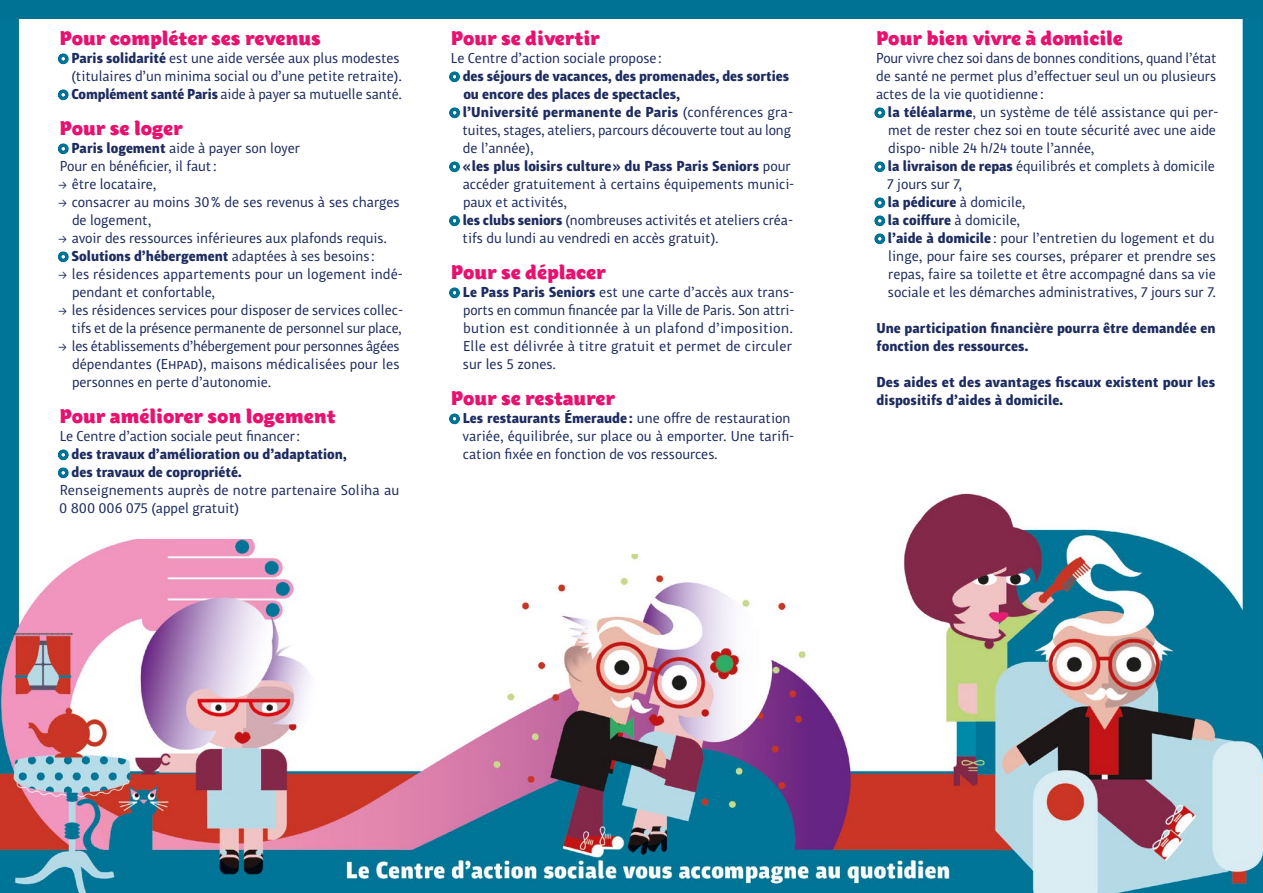
<style>
.page{position:relative;width:1263px;height:893px;background:#fff}
.page>*{position:absolute;margin:0;border:0;box-sizing:border-box;transform-origin:0 0}
.t1{font:900 19.5px "Chino Display ITC Pro";letter-spacing:-.01em;color:#e7116f}
.t2{font:14.25px/18px "Chino ITC Pro";letter-spacing:-.005em;color:#1d2b5f}
.t3{font:700 14.25px/18px "Chino ITC Pro";letter-spacing:-.005em;color:#1d2b5f}
.s1{font-size:12px;color:#007394}
.s2{font-weight:700}
.s3{font-weight:400;font-size:12px;color:#007394}
.s4{font-weight:400}
</style>
<div class="page">
<img style="left:0;top:18px;width:1263px;height:875px">
<div style="left:0;top:0;width:1263px;height:18px;background:#007394"></div>
<div style="left:60px;top:26px;width:340px;height:513px;background:#fff"></div>
<div style="left:876px;top:26px;width:340px;height:417px;background:#fff"></div>
<div style="left:451px;top:26px;width:340px;height:528px;background:#fff"></div>
<h1 class="t1" style="left:60px;top:26px;width:263px">Pour compléter ses revenus</h1>
<p class="t2" style="left:58px;top:49px;width:345px;text-align:right"><span class="s1">○</span> <span class="s2">Paris solidarité</span> est une aide versée aux plus modestes (titulaires d’un minima social ou d’une petite retraite).</p>
<p class="t2" style="left:58px;top:85px;width:345px"><span class="s1">○</span> <span class="s2">Complément santé Paris</span> aide à payer sa mutuelle santé.</p>
<h1 class="t1" style="left:60px;top:116px;width:125px">Pour se loger</h1>
<p class="t2" style="left:58px;top:139px;width:243px"><span class="s1">○</span> <span class="s2">Paris logement</span> aide à payer son loyer</p>
<p class="t2" style="left:60px;top:157px;width:159px">Pour en bénéficier, il faut:</p>
<p class="t2" style="left:72px;top:175px;width:86px">être locataire,</p>
<p class="t2" style="left:72px;top:193px;width:329px">consacrer au moins 30% de ses revenus à ses charges</p>
<p class="t2" style="left:72px;top:211px;width:81px">de logement,</p>
<p class="t2" style="left:72px;top:229px;width:317px">avoir des ressources inférieures aux plafonds requis.</p>
<p class="t2" style="left:72px;top:247px;width:333px;text-indent:-13px"><span class="s1">○</span> <span class="s2">Solutions d’hébergement</span> adaptées à ses besoins :<br>les résidences appartements pour un logement indé&shy;pendant et confortable,<br>les résidences services pour disposer de services collec&shy;tifs et de la présence permanente de personnel sur place, les établissements d’hébergement pour personnes âgées dépendantes (Ehpad), maisons médicalisées pour les personnes en perte d’autonomie.</p>
<h1 class="t1" style="left:60px;top:404px;width:278px">Pour améliorer son logement</h1>
<p class="t2" style="left:60px;top:427px;width:242px">Le Centre d’action sociale peut financer:</p>
<p class="t3" style="left:58px;top:445px;width:290px"><span class="s3">○</span> des travaux d’amélioration ou d’adaptation,</p>
<p class="t2" style="left:58px;top:463px;width:342px"><span class="s1">○</span> <span class="s2">des travaux de copropriété.<br></span>Renseignements auprès de notre partenaire Soliha au<br>0 800 006 075 (appel gratuit)</p>
<h1 class="t1" style="left:451px;top:26px;width:151px">Pour se divertir</h1>
<p class="t2" style="left:451px;top:49px;width:213px">Le Centre d’action sociale propose:</p>
<p class="t3" style="left:463px;top:67px;width:327px;text-indent:-14px"><span class="s3">○</span> des séjours de vacances, des promenades, des sorties ou encore des places de spectacles,</p>
<p class="t2" style="left:463px;top:103px;width:332px;text-indent:-13px"><span class="s1">○</span> <span class="s2">l’Université permanente de Paris</span> (conférences gra&shy;tuites, stages, ateliers, parcours découverte tout au long de l’année),</p>
<p class="t2" style="left:463px;top:157px;width:333px;text-indent:-13px"><span class="s1">○</span> <span class="s2">«les plus loisirs culture» du Pass Paris Seniors</span> pour accéder gratuitement à certains équipements munici&shy;paux et activités,</p>
<p class="t2" style="left:463px;top:211px;width:332px;text-indent:-13px"><span class="s1">○</span> <span class="s2">les clubs seniors</span> (nombreuses activités et ateliers créa&shy;tifs du lundi au vendredi en accès gratuit).</p>
<h1 class="t1" style="left:451px;top:260px;width:156px">Pour se déplacer</h1>
<p class="t2" style="left:463px;top:283px;width:333px;text-indent:-13px"><span class="s1">○</span> <span class="s2">Le Pass Paris Seniors</span> est une carte d’accès aux trans&shy;ports en commun financée par la Ville de Paris. Son attri&shy;bution est conditionnée à un plafond d’imposition.<br>Elle est délivrée à titre gratuit et permet de circuler sur les 5 zones.</p>
<h1 class="t1" style="left:451px;top:386px;width:166px">Pour se restaurer</h1>
<p class="t2" style="left:462px;top:409px;width:333px;text-indent:-13px"><span class="s1">○</span> <span class="s2">Les restaurants Émeraude:</span> une offre de restauration variée, équilibrée, sur place ou à emporter. Une tarifi&shy;cation fixée en fonction de vos ressources.</p>
<h1 class="t1" style="left:876px;top:26px;width:248px">Pour bien vivre à domicile</h1>
<p class="t2" style="left:876px;top:49px;width:342px;text-align:justify">Pour vivre chez soi dans de bonnes conditions, quand l’état de santé ne permet plus d’effectuer seul un ou plusieurs actes de la vie quotidienne:</p>
<p class="t2" style="left:888px;top:103px;width:332px;text-indent:-13px"><span class="s1">○</span> <span class="s2">la téléalarme</span>, un système de télé assistance qui per&shy;met de rester chez soi en toute sécurité avec une aide dispo- nible 24 h/24 toute l’année,</p>
<p class="t2" style="left:887px;top:157px;width:330px;text-indent:-12px"><span class="s1">○</span> <span class="s2">la livraison de repas</span> équilibrés et complets à domicile<br>7 jours sur 7,</p>
<p class="t3" style="left:875px;top:193px;width:152px"><span class="s3">○</span> la pédicure <span class="s4">à domicile,</span></p>
<p class="t3" style="left:875px;top:211px;width:147px"><span class="s3">○</span> la coiffure <span class="s4">à domicile,</span></p>
<p class="t2" style="left:888px;top:229px;width:330px;text-align:justify;text-indent:-13px"><span class="s1">○</span> <span class="s2">l’aide à domicile</span>: pour l’entretien du logement et du linge, pour faire ses courses, préparer et prendre ses repas, faire sa toilette et être accompagné dans sa vie sociale et les démarches administratives, 7 jours sur 7.</p>
<p class="t3" style="left:876px;top:319px;width:341px">Une participation financière pourra être demandée en fonction des ressources.</p>
<p class="t3" style="left:876px;top:373px;width:340px">Des aides et des avantages fiscaux existent pour les dispositifs d’aides à domicile.</p>
</div>
